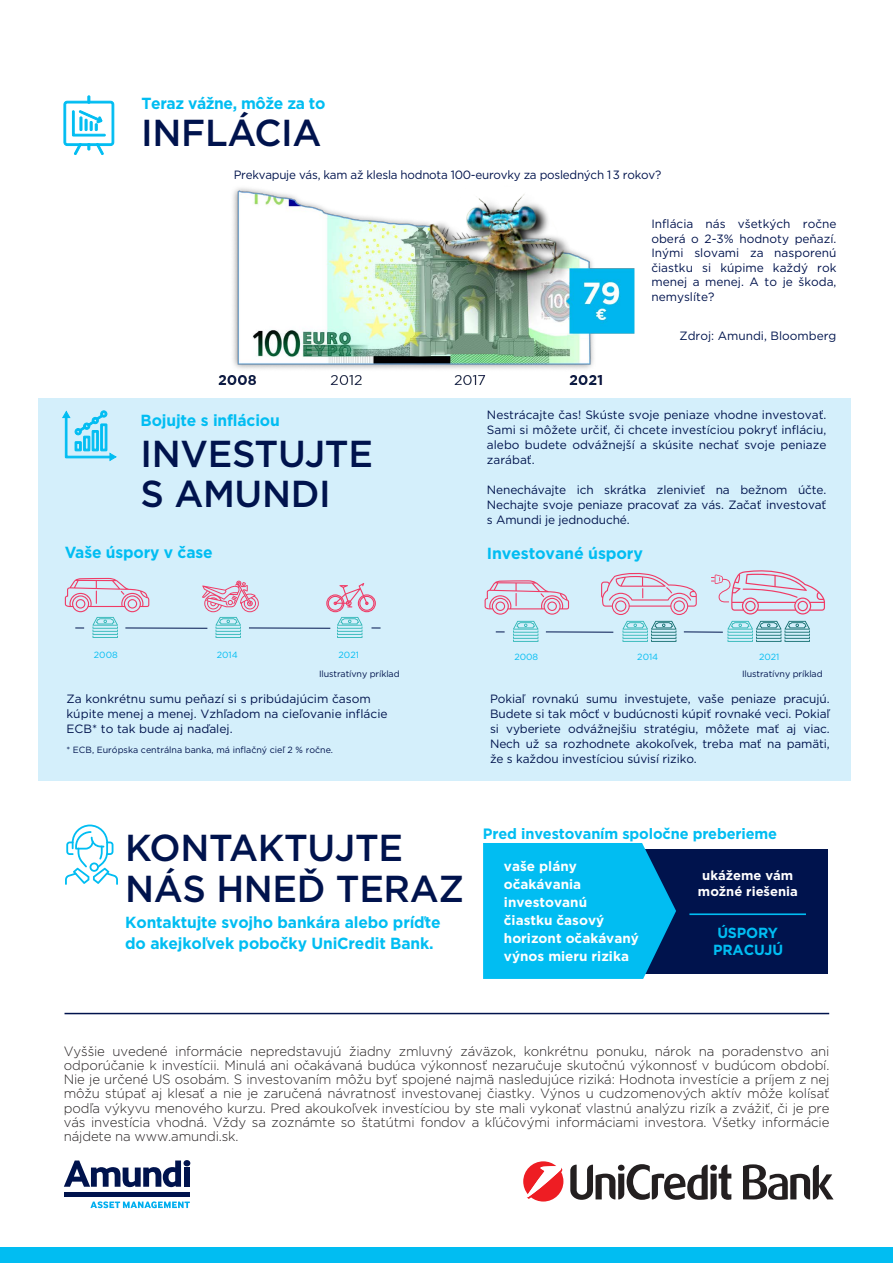
<style>
.page{position:relative;width:893px;height:1263px;background:#fff}
.page>*{position:absolute;margin:0;border:0;box-sizing:border-box;transform-origin:0 0}
.t1{font:500 37.5px/41.1px "Gotham";letter-spacing:-.01em;color:#00134d}
.t2{font:700 16.05px/21.1px "Gotham";letter-spacing:-.01em;color:#01bdf2}
.t3{font:700 15px "Gotham";letter-spacing:-.01em;color:#01bdf2}
.t4{font:700 14.7px/17px "Gotham";letter-spacing:-.01em;color:#01bdf2}
.t5{font:300 13.5px/14.2px "Gotham";letter-spacing:-.01em;color:#231f20;text-align:justify}
.t6{font:700 13.5px/18px "Gotham";color:#fff}
.t7{font:700 13.05px/15.6px "Gotham";color:#fff;text-align:center}
.t8{font:12px/15px "Gotham";color:#00134d;text-align:justify}
.t9{font:12px "Gotham";letter-spacing:-.02em;color:#00134d}
.t10{font:12px "Gotham";color:#00154e}
.t11{font:9px "Gotham";color:#00134d}
.t12{font:9px "Gotham";color:#01bdf2}
</style>
<div class="page">
<img style="left:218px;top:188px;width:417px;height:197px">
<div style="left:39px;top:398px;width:812px;height:382px;background:#d4effb"></div>
<svg style="left:64px;top:1160px;width:126px;height:27px"></svg>
<div style="left:184px;top:1167px;width:6px;height:20px;background:#00134d"></div>
<hr style="left:64px;top:1192px;width:126px;height:4px;background:#00134d">
<svg style="left:90px;top:1201px;width:100px;height:7px"></svg>
<div style="left:0;top:1247px;width:893px;height:16px;background:#01bdf2"></div>
<hr style="left:65px;top:1013px;width:764px;height:1px;background:#00134d">
<svg style="left:65px;top:824px;width:53px;height:61px"></svg>
<svg style="left:64px;top:96px;width:50px;height:59px"></svg>
<hr style="left:125px;top:628px;width:82px;height:1px;background:#00134d">
<hr style="left:249px;top:628px;width:81px;height:1px;background:#00134d">
<svg style="left:65px;top:578px;width:85px;height:60px"></svg>
<svg style="left:202px;top:581px;width:57px;height:57px"></svg>
<svg style="left:326px;top:583px;width:55px;height:55px"></svg>
<svg style="left:62px;top:410px;width:55px;height:51px"></svg>
<hr style="left:546px;top:632px;width:67px;height:1px;background:#00134d">
<hr style="left:684px;top:632px;width:39px;height:1px;background:#00134d">
<svg style="left:513px;top:621px;width:25px;height:21px"></svg>
<svg style="left:622px;top:621px;width:54px;height:21px"></svg>
<svg style="left:727px;top:621px;width:83px;height:21px"></svg>
<div style="left:558px;top:849px;width:269px;height:125px;background:#00134d"></div>
<svg style="left:483px;top:843px;width:193px;height:136px;background:#04b1e6"></svg>
<hr style="left:689px;top:913px;width:117px;height:2px;background:#01bdf2">
<svg style="left:484px;top:580px;width:85px;height:35px"></svg>
<svg style="left:601px;top:573px;width:96px;height:42px"></svg>
<svg style="left:711px;top:570px;width:114px;height:44px"></svg>
<svg style="left:570px;top:1164px;width:161px;height:36px"></svg>
<svg style="left:743px;top:1164px;width:91px;height:36px"></svg>
<svg style="left:523px;top:1161px;width:40px;height:40px"></svg>
<h2 class="t2" style="left:142px;top:93px;width:185px">Teraz vážne, môže za to</h2>
<h1 class="t1" style="left:141px;top:111px;width:182px">INFLÁCIA</h1>
<p class="t9" style="left:234px;top:167px;width:429px">Prekvapuje vás, kam až klesla hodnota 100-eurovky za posledných 13 rokov?</p>
<h2 class="t2" style="left:141px;top:410px;width:141px">Bojujte s infláciou</h2>
<h1 class="t1" style="left:141px;top:433px;width:234px;line-height:40.5px">INVESTUJTE<br>S AMUNDI</h1>
<h2 class="t2" style="left:65px;top:541px;width:149px">Vaše úspory v čase</h2>
<p class="t8" style="left:651px;top:216px;width:187px;line-height:14.5px">Inflácia nás všetkých ročne oberá o 2-3% hodnoty peňazí.<br>Inými slovami za nasporenú čiastku si kúpime každý rok menej a menej. A to je škoda, nemyslíte?</p>
<p class="t10" style="left:679px;top:328px;width:159px">Zdroj: Amundi, Bloomberg</p>
<p class="t8" style="left:487px;top:407px;width:341px">Nestrácajte čas! Skúste svoje peniaze vhodne investovať.<br>Sami si môžete určiť, či chcete investíciou pokryť infláciu, alebo budete odvážnejší a skúsite nechať svoje peniaze zarábať.</p>
<p class="t8" style="left:487px;top:482px;width:341px">Nenechávajte ich skrátka zlenivieť na bežnom účte.<br>Nechajte svoje peniaze pracovať za vás. Začať investovať s Amundi je jednoduché.</p>
<h2 class="t2" style="left:487px;top:543px;width:157px">Investované úspory</h2>
<p class="t12" style="left:94px;top:649px;width:25px">2008</p>
<p class="t12" style="left:217px;top:649px;width:23px">2014</p>
<p class="t12" style="left:339px;top:649px;width:22px">2021</p>
<p class="t11" style="left:319px;top:668px;width:82px">Ilustratívny príklad</p>
<p class="t8" style="left:66px;top:691px;width:323px;text-align:left">Za konkrétnu sumu peňazí si s pribúdajúcim časom kúpite menej a menej. Vzhľadom na cieľovanie inflácie<br>ECB* to tak bude aj naďalej.</p>
<p class="t11" style="left:66px;top:744px;width:268px">* ECB, Európska centrálna banka, má inflačný cieľ 2 % ročne.</p>
<p class="t12" style="left:514px;top:650px;width:25px">2008</p>
<p class="t12" style="left:637px;top:650px;width:23px">2014</p>
<p class="t12" style="left:759px;top:651px;width:22px">2021</p>
<p class="t8" style="left:490px;top:691px;width:341px">Pokiaľ rovnakú sumu investujete, vaše peniaze pracujú.<br>Budete si tak môcť v budúcnosti kúpiť rovnaké veci. Pokiaľ si vyberiete odvážnejšiu stratégiu, môžete mať aj viac.<br>Nech už sa rozhodnete akokoľvek, treba mať na pamäti, že s každou investíciou súvisí riziko.</p>
<p class="t11" style="left:742px;top:668px;width:82px">Ilustratívny príklad</p>
<h1 class="t1" style="left:125px;top:827px;width:341px">KONTAKTUJTE<br>NÁS HNEĎ TERAZ</h1>
<h2 class="t2" style="left:125px;top:912px;width:317px">Kontaktujte svojho bankára alebo príďte do akejkoľvek pobočky UniCredit Bank.</h2>
<p class="t3" style="left:483px;top:823px;width:296px">Pred investovaním spoločne preberieme</p>
<p class="t7" style="left:698px;top:868px;width:101px">ukážeme vám možné riešenia</p>
<p class="t6" style="left:504px;top:857px;width:136px">vaše plány očakávania investovanú čiastku časový horizont očakávaný výnos mieru rizika</p>
<p class="t4" style="left:713px;top:924px;width:72px">ÚSPORY<br>PRACUJÚ</p>
<p class="t5" style="left:64px;top:1043px;width:767px">Vyššie uvedené informácie nepredstavujú žiadny zmluvný záväzok, konkrétnu ponuku, nárok na poradenstvo ani odporúčanie k investícii. Minulá ani očakávaná budúca výkonnosť nezaručuje skutočnú výkonnosť v budúcom období.<br>Nie je určené US osobám. S investovaním môžu byť spojené najmä nasledujúce riziká: Hodnota investície a príjem z nej môžu stúpať aj klesať a nie je zaručená návratnosť investovanej čiastky. Výnos u cudzomenových aktív môže kolísať podľa výkyvu menového kurzu. Pred akoukoľvek investíciou by ste mali vykonať vlastnú analýzu rizík a zvážiť, či je pre vás investícia vhodná. Vždy sa zoznámte so štatútmi fondov a kľúčovými informáciami investora. Všetky informácie nájdete na www.amundi.sk.</p>
</div>
